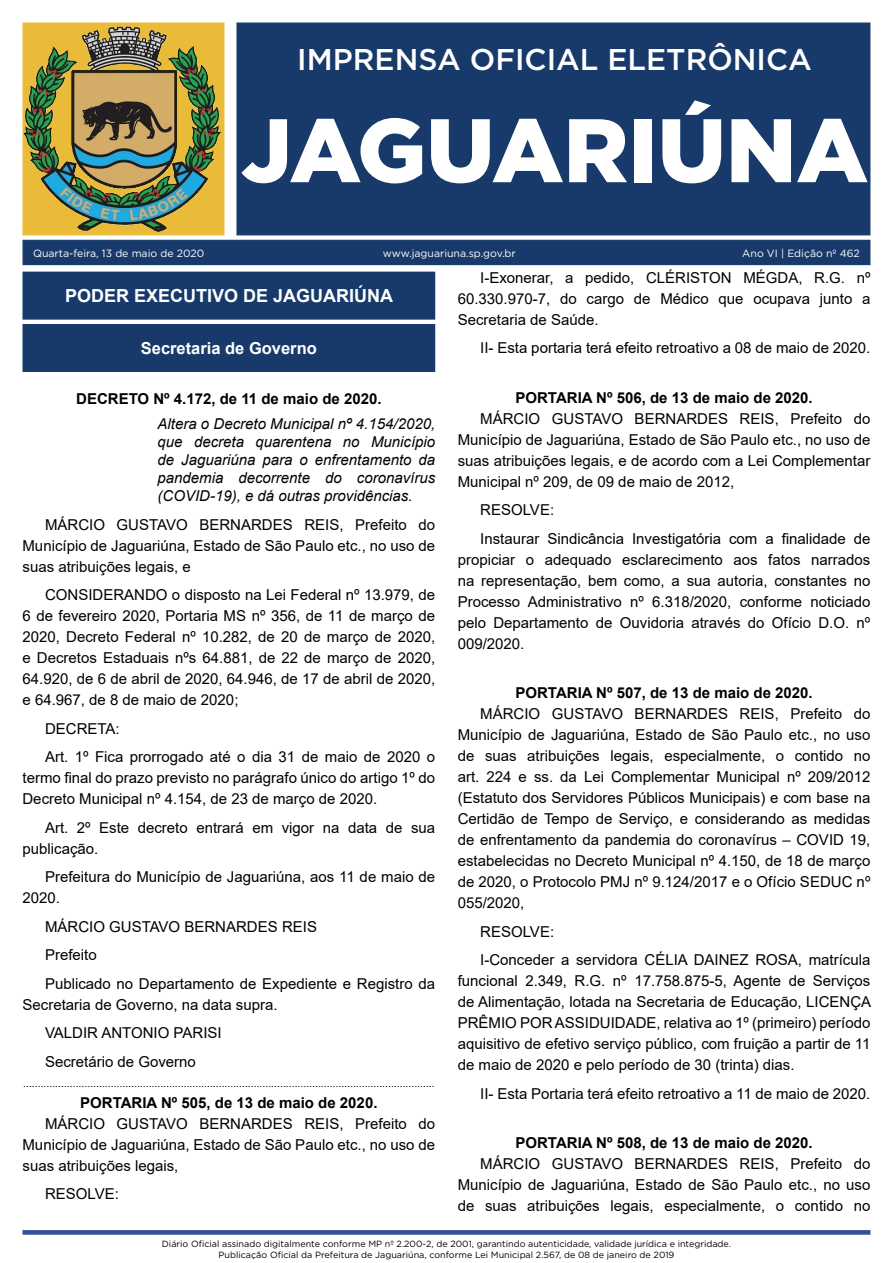
<style>
.page{position:relative;width:893px;height:1263px;background:#fff}
.page>*{position:absolute;margin:0;border:0;box-sizing:border-box;transform-origin:0 0}
.t1{font:900 90px "Gotham";color:#fff}
.t2{font:500 30px "Gotham";color:#fff}
.t3{font:700 18px "Arial";color:#fff}
.t4{font:700 16.5px "Arial";color:#fff}
._2_-_Corpo{font:15px/21px "Arial";color:#000;text-align:justify}
._3_-_Ementa{font:italic 15px/18px "Arial";color:#000;text-align:justify}
._1_-_Cabeçalho{font:700 15px "Arial";color:#000}
._4_-_Fim{font:10.5px "Arial";color:#000}
.t5{font:10.5px "Gotham";color:#fff}
.t6{font:9px/10.8px "Gotham";color:#000;text-align:center}
</style>
<div class="page">
<div style="left:22px;top:240px;width:848px;height:25px;background:#173a6b"></div>
<svg style="left:22px;top:1230px;width:848px;height:5px;background:#415ca2"></svg>
<div style="left:236px;top:22px;width:634px;height:213px;background:#173a6b;border:1px solid #173a6b"></div>
<div style="left:23px;top:23px;width:201px;height:212px;background:#eaba39"></div>
<img style="left:24px;top:26px;width:196px;height:206px">
<div style="left:22px;top:22px;width:202px;height:213px;border:1px solid #eaba39"></div>
<div style="left:23px;top:272px;width:412px;height:47px;background:#173a6b"></div>
<div style="left:22px;top:272px;width:413px;height:48px;border:1px solid #173a6b"></div>
<div style="left:23px;top:325px;width:412px;height:46px;background:#173a6b"></div>
<div style="left:22px;top:324px;width:413px;height:48px;border:1px solid #173a6b"></div>
<h2 class="t2" style="left:297px;top:40px;width:516px">IMPRENSA OFICIAL ELETRÔNICA</h2>
<h1 class="t1" style="left:241px;top:88px;width:629px">JAGUARIÚNA</h1>
<p class="t5" style="left:33px;top:246px;width:173px">Quarta-feira, 13 de maio de 2020</p>
<p class="t5" style="left:383px;top:246px;width:134px">www.jaguariuna.sp.gov.br</p>
<p class="t5" style="left:742px;top:246px;width:119px">Ano VI | Edição nº 462</p>
<p class="t3" style="left:65px;top:283px;width:330px">PODER EXECUTIVO DE JAGUARIÚNA</p>
<p class="t4" style="left:141px;top:337px;width:178px">Secretaria de Governo</p>
<p class="_1_-_Cabeçalho" style="left:76px;top:388px;width:307px">DECRETO Nº 4.172, de 11 de maio de 2020.</p>
<p class="_3_-_Ementa" style="left:158px;top:415px;width:279px">Altera o Decreto Municipal nº 4.154/2020, que decreta quarentena no Município de Jaguariúna para o enfrentamento da pandemia decorrente do coronavírus (COVID-19), e dá outras providências.</p>
<p class="_2_-_Corpo" style="left:22px;top:514px;width:414px;text-indent:22px">MÁRCIO GUSTAVO BERNARDES REIS, Prefeito do Município de Jaguariúna, Estado de São Paulo etc., no uso de suas atribuições legais, e</p>
<p class="_2_-_Corpo" style="left:22px;top:584px;width:414px;text-indent:22px">CONSIDERANDO o disposto na Lei Federal nº 13.979, de 6 de fevereiro 2020, Portaria MS nº 356, de 11 de março de 2020, Decreto Federal nº 10.282, de 20 de março de 2020, e Decretos Estaduais nºs 64.881, de 22 de março de 2020, 64.920, de 6 de abril de 2020, 64.946, de 17 de abril de 2020, e 64.967, de 8 de maio de 2020;</p>
<p class="_2_-_Corpo" style="left:45px;top:718px;width:76px">DECRETA:</p>
<p class="_2_-_Corpo" style="left:22px;top:746px;width:414px;text-indent:22px">Art. 1º Fica prorrogado até o dia 31 de maio de 2020 o termo final do prazo previsto no parágrafo único do artigo 1º do Decreto Municipal nº 4.154, de 23 de março de 2020.</p>
<p class="_2_-_Corpo" style="left:22px;top:817px;width:414px;text-indent:22px">Art. 2º Este decreto entrará em vigor na data de sua publicação.</p>
<p class="_2_-_Corpo" style="left:22px;top:866px;width:414px;text-indent:22px">Prefeitura do Município de Jaguariúna, aos 11 de maio de<br>2020.</p>
<p class="_2_-_Corpo" style="left:45px;top:916px;width:273px">MÁRCIO GUSTAVO BERNARDES REIS</p>
<p class="_2_-_Corpo" style="left:45px;top:944px;width:53px">Prefeito</p>
<p class="_2_-_Corpo" style="left:22px;top:973px;width:414px;text-indent:22px">Publicado no Departamento de Expediente e Registro da<br>Secretaria de Governo, na data supra.</p>
<p class="_2_-_Corpo" style="left:45px;top:1022px;width:178px">VALDIR ANTONIO PARISI</p>
<p class="_2_-_Corpo" style="left:45px;top:1051px;width:152px">Secretário de Governo</p>
<p class="_4_-_Fim" style="left:23px;top:1076px;width:413px">.............................................................................................................................................</p>
<p class="_1_-_Cabeçalho" style="left:80px;top:1092px;width:299px">PORTARIA Nº 505, de 13 de maio de 2020.</p>
<p class="_2_-_Corpo" style="left:22px;top:1113px;width:414px;text-indent:22px">MÁRCIO GUSTAVO BERNARDES REIS, Prefeito do Município de Jaguariúna, Estado de São Paulo etc., no uso de suas atribuições legais,</p>
<p class="_2_-_Corpo" style="left:45px;top:1183px;width:75px">RESOLVE:</p>
<p class="_2_-_Corpo" style="left:458px;top:267px;width:414px;text-indent:22px">I-Exonerar, a pedido, CLÉRISTON MÉGDA, R.G. nº 60.330.970-7, do cargo de Médico que ocupava junto a Secretaria de Saúde.</p>
<p class="_2_-_Corpo" style="left:480px;top:337px;width:392px">II- Esta portaria terá efeito retroativo a 08 de maio de 2020.</p>
<p class="_1_-_Cabeçalho" style="left:515px;top:387px;width:299px">PORTARIA Nº 506, de 13 de maio de 2020.</p>
<p class="_2_-_Corpo" style="left:458px;top:408px;width:414px;text-indent:22px">MÁRCIO GUSTAVO BERNARDES REIS, Prefeito do Município de Jaguariúna, Estado de São Paulo etc., no uso de suas atribuições legais, e de acordo com a Lei Complementar Municipal nº 209, de 09 de maio de 2012,</p>
<p class="_2_-_Corpo" style="left:480px;top:499px;width:75px">RESOLVE:</p>
<p class="_2_-_Corpo" style="left:458px;top:528px;width:414px;text-indent:22px">Instaurar Sindicância Investigatória com a finalidade de propiciar o adequado esclarecimento aos fatos narrados na representação, bem como, a sua autoria, constantes no Processo Administrativo nº 6.318/2020, conforme noticiado pelo Departamento de Ouvidoria através do Ofício D.O. nº 009/2020.</p>
<p class="_1_-_Cabeçalho" style="left:515px;top:682px;width:299px">PORTARIA Nº 507, de 13 de maio de 2020.</p>
<p class="_2_-_Corpo" style="left:458px;top:703px;width:414px;text-indent:22px">MÁRCIO GUSTAVO BERNARDES REIS, Prefeito do Município de Jaguariúna, Estado de São Paulo etc., no uso de suas atribuições legais, especialmente, o contido no art. 224 e ss. da Lei Complementar Municipal nº 209/2012 (Estatuto dos Servidores Públicos Municipais) e com base na Certidão de Tempo de Serviço, e considerando as medidas de enfrentamento da pandemia do coronavírus – COVID 19, estabelecidas no Decreto Municipal nº 4.150, de 18 de março de 2020, o Protocolo PMJ nº 9.124/2017 e o Ofício SEDUC nº 055/2020,</p>
<p class="_2_-_Corpo" style="left:480px;top:921px;width:75px">RESOLVE:</p>
<p class="_2_-_Corpo" style="left:458px;top:949px;width:415px;text-indent:22px">I-Conceder a servidora CÉLIA DAINEZ ROSA, matrícula funcional 2.349, R.G. nº 17.758.875-5, Agente de Serviços de Alimentação, lotada na Secretaria de Educação, LICENÇA PRÊMIO POR ASSIDUIDADE, relativa ao 1º (primeiro) período aquisitivo de efetivo serviço público, com fruição a partir de 11 de maio de 2020 e pelo período de 30 (trinta) dias.</p>
<p class="_2_-_Corpo" style="left:480px;top:1083px;width:392px">II- Esta Portaria terá efeito retroativo a 11 de maio de 2020.</p>
<p class="_1_-_Cabeçalho" style="left:515px;top:1132px;width:299px">PORTARIA Nº 508, de 13 de maio de 2020.</p>
<p class="_2_-_Corpo" style="left:458px;top:1153px;width:414px;text-indent:22px">MÁRCIO GUSTAVO BERNARDES REIS, Prefeito do Município de Jaguariúna, Estado de São Paulo etc., no uso de suas atribuições legais, especialmente, o contido no</p>
<p class="t6" style="left:162px;top:1238px;width:571px">Diário Oficial assinado digitalmente conforme MP nº 2.200-2, de 2001, garantindo autenticidade, validade jurídica e integridade.<br>Publicação Oficial da Prefeitura de Jaguariúna, conforme Lei Municipal 2.567, de 08 de janeiro de 2019</p>
</div>
